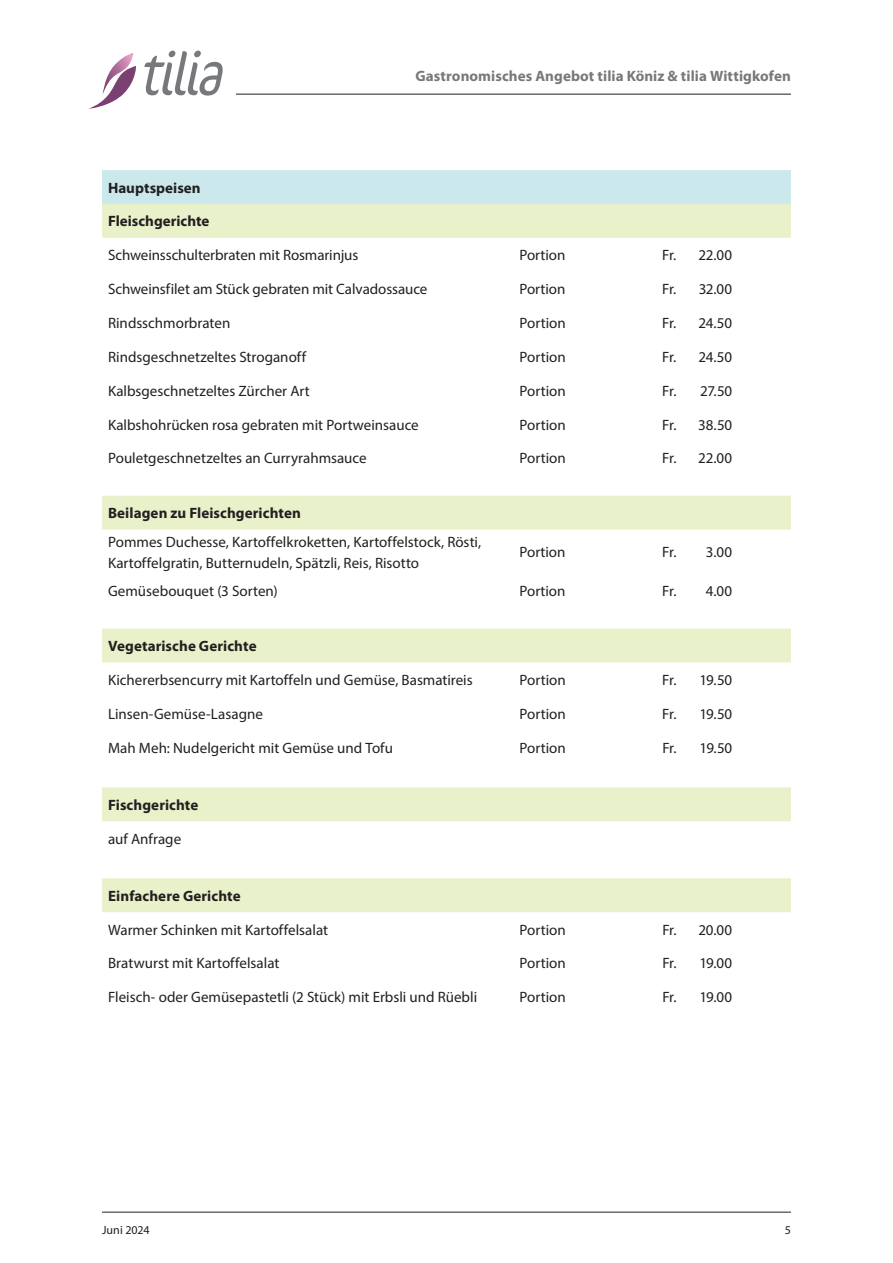
<style>
.page{position:relative;width:893px;height:1263px;background:#fff}
.page>*{position:absolute;margin:0;border:0;box-sizing:border-box;transform-origin:0 0}
.t1{font:15px/21px "Myriad Pro";color:#231f20}
.t2{font:700 15px "Myriad Pro";letter-spacing:.005em;color:#231f20}
.t3{font:700 15px "Myriad Pro";letter-spacing:.005em;color:#76787b}
.t4{font:12px "Myriad Pro";color:#231f20}
</style>
<div class="page">
<svg style="left:88px;top:53px;width:48px;height:56px"></svg>
<svg style="left:144px;top:51px;width:79px;height:45px"></svg>
<hr style="left:236px;top:94px;width:555px;height:1px;background:#231f20">
<hr style="left:102px;top:1212px;width:689px;height:1px;background:#231f20">
<div style="left:102px;top:170px;width:689px;height:34px;background:#cbe9ec"></div>
<svg style="left:102px;top:204px;width:689px;height:708px"></svg>
<p class="t3" style="left:415px;top:66px;width:377px">Gastronomisches Angebot tilia Köniz &amp; tilia Wittigkofen</p>
<p class="t2" style="left:108px;top:178px;width:94px">Hauptspeisen</p>
<p class="t2" style="left:108px;top:212px;width:103px">Fleischgerichte</p>
<p class="t1" style="left:108px;top:245px;width:252px">Schweinsschulterbraten mit Rosmarinjus</p>
<p class="t1" style="left:519px;top:245px;width:47px">Portion</p>
<p class="t1" style="left:662px;top:245px;width:71px">Fr. 22.00</p>
<p class="t1" style="left:108px;top:278px;width:321px">Schweinsfilet am Stück gebraten mit Calvadossauce</p>
<p class="t1" style="left:519px;top:278px;width:47px">Portion</p>
<p class="t1" style="left:662px;top:278px;width:71px">Fr. 32.00</p>
<p class="t1" style="left:108px;top:312px;width:124px">Rindsschmorbraten</p>
<p class="t1" style="left:519px;top:312px;width:48px">Portion</p>
<p class="t1" style="left:662px;top:312px;width:71px">Fr. 24.50</p>
<p class="t1" style="left:108px;top:346px;width:200px">Rindsgeschnetzeltes Stroganoff</p>
<p class="t1" style="left:519px;top:346px;width:48px">Portion</p>
<p class="t1" style="left:662px;top:346px;width:71px">Fr. 24.50</p>
<p class="t1" style="left:108px;top:380px;width:203px">Kalbsgeschnetzeltes Zürcher Art</p>
<p class="t1" style="left:519px;top:380px;width:48px">Portion</p>
<p class="t1" style="left:662px;top:380px;width:71px">Fr. 27.50</p>
<p class="t1" style="left:108px;top:414px;width:312px">Kalbshohrücken rosa gebraten mit Portweinsauce</p>
<p class="t1" style="left:519px;top:414px;width:48px">Portion</p>
<p class="t1" style="left:662px;top:414px;width:71px">Fr. 38.50</p>
<p class="t1" style="left:108px;top:448px;width:260px">Pouletgeschnetzeltes an Curryrahmsauce</p>
<p class="t1" style="left:519px;top:448px;width:48px">Portion</p>
<p class="t1" style="left:662px;top:448px;width:71px">Fr. 22.00</p>
<p class="t2" style="left:108px;top:503px;width:194px">Beilagen zu Fleischgerichten</p>
<p class="t1" style="left:108px;top:531px;width:375px">Pommes Duchesse, Kartoffelkroketten, Kartoffelstock, Rösti,<br>Kartoffelgratin, Butternudeln, Spätzli, Reis, Risotto</p>
<p class="t1" style="left:519px;top:541px;width:47px">Portion</p>
<p class="t1" style="left:662px;top:541px;width:71px">Fr. 3.00</p>
<p class="t1" style="left:108px;top:581px;width:171px">Gemüsebouquet (3 Sorten)</p>
<p class="t1" style="left:519px;top:581px;width:47px">Portion</p>
<p class="t1" style="left:662px;top:581px;width:71px">Fr. 4.00</p>
<p class="t2" style="left:108px;top:636px;width:150px">Vegetarische Gerichte</p>
<p class="t1" style="left:108px;top:669px;width:366px">Kichererbsencurry mit Kartoffeln und Gemüse, Basmatireis</p>
<p class="t1" style="left:519px;top:669px;width:48px">Portion</p>
<p class="t1" style="left:662px;top:669px;width:71px">Fr. 19.50</p>
<p class="t1" style="left:108px;top:703px;width:156px">Linsen-Gemüse-Lasagne</p>
<p class="t1" style="left:519px;top:703px;width:48px">Portion</p>
<p class="t1" style="left:662px;top:703px;width:71px">Fr. 19.50</p>
<p class="t1" style="left:108px;top:737px;width:286px">Mah Meh: Nudelgericht mit Gemüse und Tofu</p>
<p class="t1" style="left:519px;top:737px;width:48px">Portion</p>
<p class="t1" style="left:662px;top:737px;width:71px">Fr. 19.50</p>
<p class="t2" style="left:108px;top:795px;width:92px">Fischgerichte</p>
<p class="t1" style="left:108px;top:828px;width:75px">auf Anfrage</p>
<p class="t2" style="left:108px;top:886px;width:134px">Einfachere Gerichte</p>
<p class="t1" style="left:108px;top:919px;width:221px">Warmer Schinken mit Kartoffelsalat</p>
<p class="t1" style="left:519px;top:919px;width:48px">Portion</p>
<p class="t1" style="left:662px;top:919px;width:71px">Fr. 20.00</p>
<p class="t1" style="left:108px;top:953px;width:173px">Bratwurst mit Kartoffelsalat</p>
<p class="t1" style="left:519px;top:953px;width:48px">Portion</p>
<p class="t1" style="left:662px;top:953px;width:71px">Fr. 19.00</p>
<p class="t1" style="left:108px;top:986px;width:371px">Fleisch- oder Gemüsepastetli (2 Stück) mit Erbsli und Rüebli</p>
<p class="t1" style="left:519px;top:986px;width:48px">Portion</p>
<p class="t1" style="left:662px;top:986px;width:71px">Fr. 19.00</p>
<p class="t4" style="left:102px;top:1222px;width:49px">Juni 2024</p>
<p class="t4" style="left:785px;top:1222px;width:8px">5</p>
</div>
